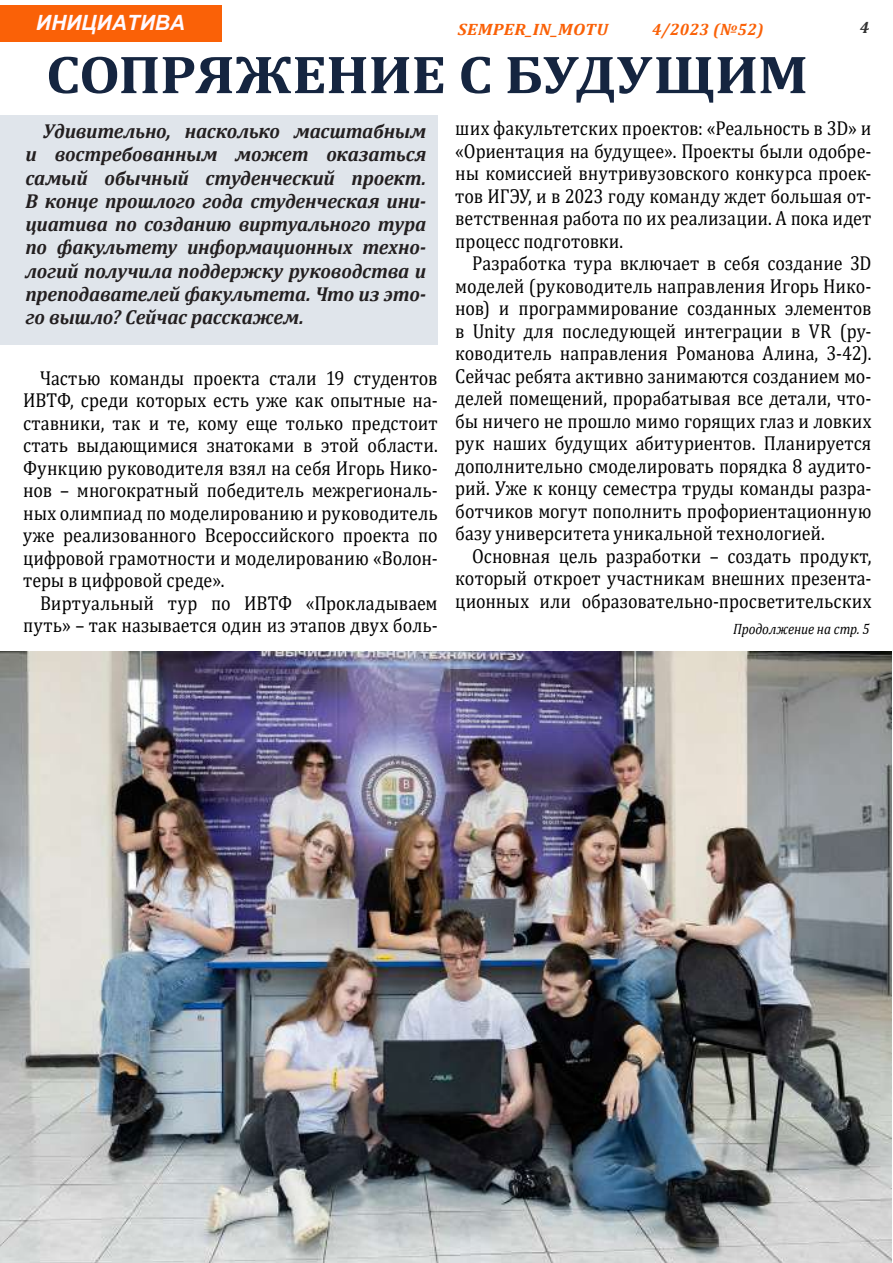
<style>
.page{position:relative;width:893px;height:1263px;background:#fff}
.page>*{position:absolute;margin:0;border:0;box-sizing:border-box;transform-origin:0 0}
.t1{font:700 54px "Cambria";letter-spacing:-.01em;color:#152540;scale:1.1 1}
.t2{font:italic 700 21px "Arial";color:#fffaff}
.t3{font:20.25px/22.5px "Cambria";color:#000;text-align:justify;scale:.89 1}
.t4{font:italic 700 20.25px/23.2px "Cambria";letter-spacing:-.01em;color:#231f20;text-align:justify;scale:.96 1}
.t5{font:italic 700 16.5px "Cambria";letter-spacing:.02em;color:#fa6107;scale:1.09 1}
.t6{font:italic 700 16.5px "Cambria";letter-spacing:.02em;color:#fa6107}
.t7{font:italic 700 16.5px "Cambria";color:#323232}
.t8{font:italic 15px "Cambria";letter-spacing:-.005em;color:#000;scale:.89 1}
</style>
<div class="page">
<div style="left:0;top:116px;width:438px;height:229px;background:#e0e5eb"></div>
<div style="left:0;top:5px;width:221px;height:36px;background:#fa6107"></div>
<img style="left:0;top:652px;width:892px;height:611px">
<p class="t2" style="left:36px;top:9px;width:151px">ИНИЦИАТИВА</p>
<p class="t5" style="left:458px;top:18px;width:139px">SEMPER_IN_MOTU</p>
<p class="t6" style="left:652px;top:18px;width:113px">4/2023 (№52)</p>
<p class="t7" style="left:860px;top:16px;width:11px">4</p>
<h1 class="t1" style="left:46px;top:37px;width:694px">СОПРЯЖЕНИЕ С БУДУЩИМ</h1>
<p class="t4" style="left:26px;top:119px;width:419px;text-indent:18px">Удивительно, насколько масштабным и востребованным может оказаться самый обычный студенческий проект.<br>В конце прошлого года студенческая ини&shy;циатива по созданию виртуального тура по факультету информационных техно&shy;логий получила поддержку руководства и преподавателей факультета. Что из это&shy;го вышло? Сейчас расскажем.</p>
<p class="t3" style="left:23px;top:366px;width:467px;text-indent:17px">Частью команды проекта стали 19 студентов ИВТФ, среди которых есть уже как опытные на&shy;ставники, так и те, кому еще только предстоит стать выдающимися знатоками в этой области.<br>Функцию руководителя взял на себя Игорь Нико&shy;нов – многократный победитель межрегиональ&shy;ных олимпиад по моделированию и руководитель уже реализованного Всероссийского проекта по цифровой грамотности и моделированию «Волон&shy;теры в цифровой среде».</p>
<p class="t3" style="left:23px;top:591px;width:467px;text-align:right">Виртуальный тур по ИВТФ «Прокладываем путь» – так называется один из этапов двух боль-</p>
<p class="t3" style="left:455px;top:117px;width:469px">ших факультетских проектов: «Реальность в 3D» и «Ориентация на будущее». Проекты были одобре&shy;ны комиссией внутривузовского конкурса проек&shy;тов ИГЭУ, и в 2023 году команду ждет большая от&shy;ветственная работа по их реализации. А пока идет процесс подготовки.</p>
<p class="t3" style="left:455px;top:252px;width:469px;text-indent:17px">Разработка тура включает в себя создание 3D моделей (руководитель направления Игорь Нико&shy;нов) и программирование созданных элементов в Unity для последующей интеграции в VR (ру&shy;ководитель направления Романова Алина, 3-42).<br>Сейчас ребята активно занимаются созданием мо&shy;делей помещений, прорабатывая все детали, что&shy;бы ничего не прошло мимо горящих глаз и ловких рук наших будущих абитуриентов. Планируется дополнительно смоделировать порядка 8 аудито&shy;рий. Уже к концу семестра труды команды разра&shy;ботчиков могут пополнить профориентационную базу университета уникальной технологией.</p>
<p class="t3" style="left:455px;top:544px;width:469px;text-indent:17px">Основная цель разработки – создать продукт, который откроет участникам внешних презента&shy;ционных или образовательно-просветительских</p>
<p class="t8" style="left:733px;top:618px;width:155px">Продолжение на стр. 5</p>
</div>
